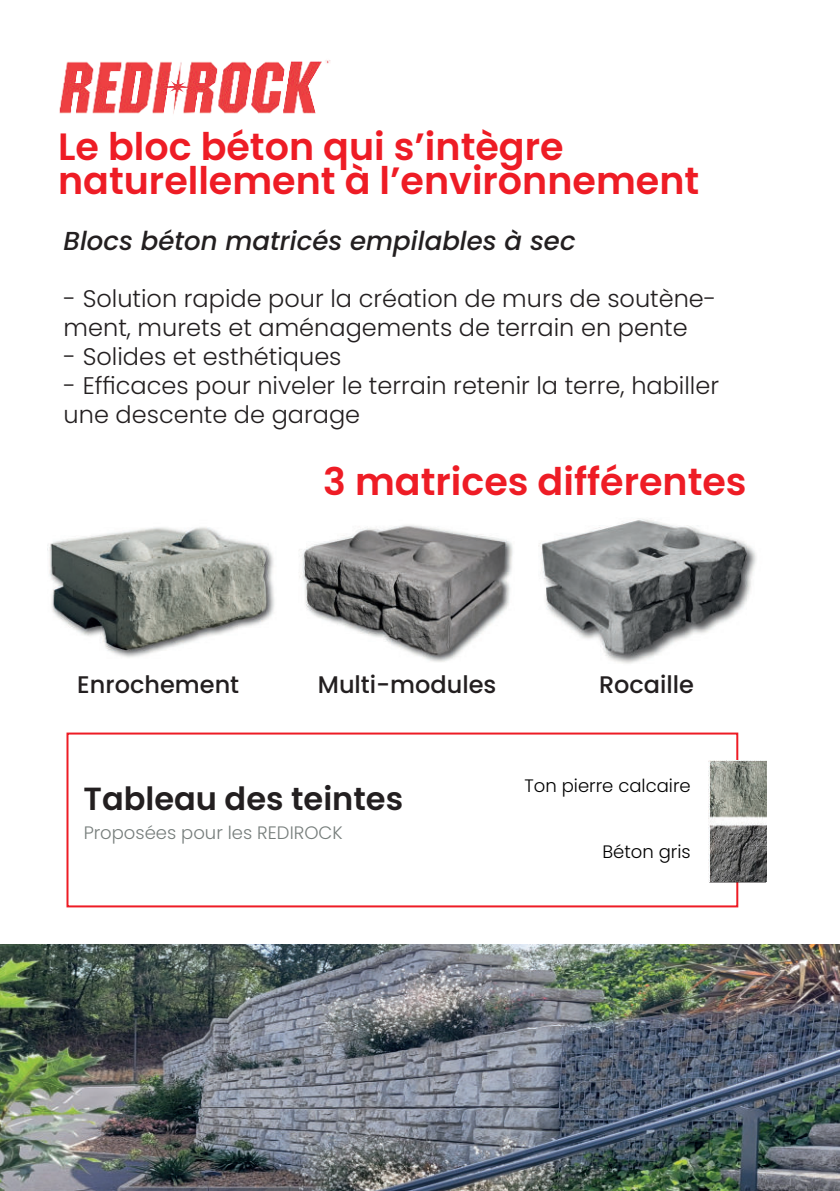
<style>
.page{position:relative;width:840px;height:1191px;background:#fff}
.page>*{position:absolute;margin:0;border:0;box-sizing:border-box;transform-origin:0 0}
.t1{font:600 38px/34px "Poppins";color:#ee1c25}
.t2{font:600 32px "Poppins";color:#231f20}
.t3{font:italic 500 26px "Poppins";color:#231f20}
.t4{font:300 24px/28.8px "Poppins";color:#231f20}
.t5{font:500 24px "Poppins";color:#231f20}
.t6{font:300 18px "Poppins";color:#000001}
.t7{font:300 18px "Poppins";color:#000f0b}
</style>
<div class="page">
<img style="left:0;top:944px;width:839px;height:247px">
<img style="left:49px;top:527px;width:226px;height:131px">
<img style="left:299px;top:525px;width:214px;height:137px">
<img style="left:538px;top:518px;width:218px;height:146px">
<div style="left:66px;top:732px;width:671px;height:175px;background:#fff;border:2px solid #ee1c25"></div>
<img style="left:59px;top:60px;width:272px;height:54px">
<img style="left:708px;top:761px;width:57px;height:120px">
<h1 class="t1" style="left:58px;top:133px;width:642px">Le bloc béton qui s’intègre naturellement à l’environnement</h1>
<p class="t3" style="left:64px;top:229px;width:513px">Blocs béton matricés empilables à sec</p>
<p class="t4" style="left:64px;top:287px;width:653px">- Solution rapide pour la création de murs de soutène&shy;ment, murets et aménagements de terrain en pente</p>
<p class="t4" style="left:64px;top:344px;width:279px">- Solides et esthétiques</p>
<p class="t4" style="left:64px;top:371px;width:656px">- Efficaces pour niveler le terrain retenir la terre, habiller une descente de garage</p>
<h1 class="t1" style="left:323px;top:468px;width:424px">3 matrices différentes</h1>
<p class="t5" style="left:77px;top:670px;width:163px">Enrochement</p>
<p class="t5" style="left:598px;top:670px;width:96px">Rocaille</p>
<p class="t5" style="left:317px;top:670px;width:180px">Multi-modules</p>
<h2 class="t2" style="left:83px;top:784px;width:321px">Tableau des teintes</h2>
<p class="t7" style="left:83px;top:825px;width:260px">Proposées pour les REDIROCK</p>
<p class="t6" style="left:524px;top:778px;width:168px">Ton pierre calcaire</p>
<p class="t6" style="left:602px;top:844px;width:90px">Béton gris</p>
</div>
